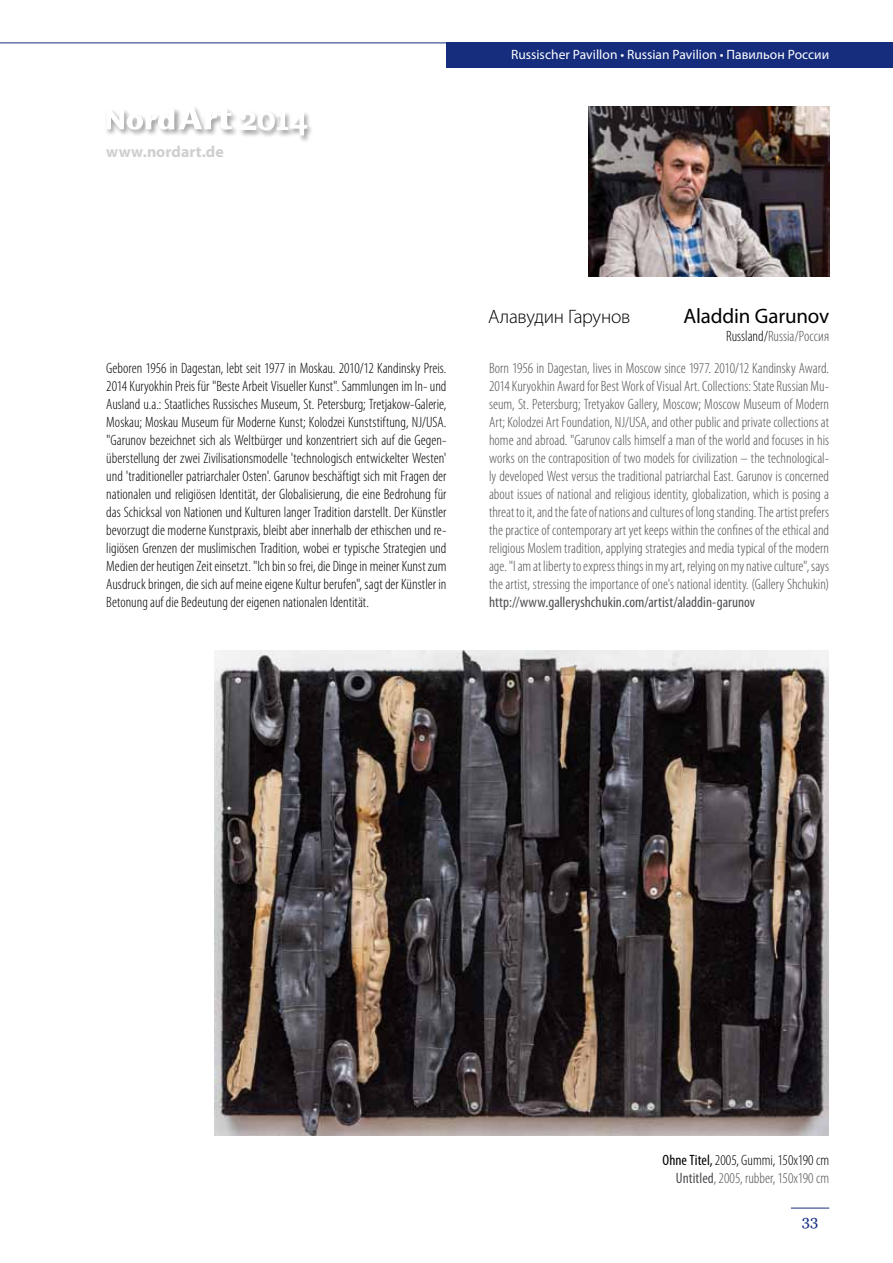
<style>
.page{position:relative;width:893px;height:1263px;background:#fff}
.page>*{position:absolute;margin:0;border:0;box-sizing:border-box;transform-origin:0 0}
.t1{font:21px "Myriad Pro";letter-spacing:-.01em;color:#000}
.t2{font:300 19.5px "Myriad Pro";letter-spacing:-.015em;color:#000}
.t3{font:700 15.9px "Myriad Pro";letter-spacing:.005em;color:#d0cfcf}
.t4{font:300 condensed 15px/18px "Myriad Pro";color:#504f53;text-align:justify}
.t5{font:300 condensed 15px/18px "Myriad Pro";color:#000;text-align:justify}
.t6{font:condensed 15px "Myriad Pro";letter-spacing:.005em;color:#504f53}
.t7{font:15px "Georgia";color:#162d7e}
.t8{font:13.5px "Myriad Pro";color:#fff}
.s1{color:#000}
.s2{font-weight:400;color:#000}
.s3{font-weight:400}
</style>
<div class="page">
<div style="left:446px;top:43px;width:447px;height:25px;background:#162d7e"></div>
<hr style="left:0;top:43px;width:446px;height:1px;background:#162d7e">
<hr style="left:791px;top:1208px;width:38px;height:1px;background:#162d7e">
<div style="left:105px;top:107px;width:77px;height:30px;background:#000;opacity:.75"></div>
<div style="left:177px;top:105px;width:62px;height:32px;background:#000;opacity:.75"></div>
<svg style="left:106px;top:106px;width:126px;height:24px"></svg>
<div style="left:239px;top:111px;width:75px;height:32px;background:#000;opacity:.75"></div>
<svg style="left:239px;top:111px;width:69px;height:25px"></svg>
<img style="left:589px;top:106px;width:240px;height:170px">
<img style="left:215px;top:651px;width:613px;height:485px">
<p class="t3" style="left:106px;top:142px;width:119px">www.nordart.de</p>
<p class="t8" style="left:511px;top:46px;width:320px">Russischer Pavillon • Russian Pavilion • Павильон России</p>
<p class="t5" style="left:106px;top:359px;width:342px">Geboren 1956 in Dagestan, lebt seit 1977 in Moskau. 2010/12 Kandinsky Preis.<br>2014 Kuryokhin Preis für "Beste Arbeit Visueller Kunst". Sammlungen im In- und Ausland u.a.: Staatliches Russisches Museum, St. Petersburg; Tretjakow-Galerie, Moskau; Moskau Museum für Moderne Kunst; Kolodzei Kunststiftung, NJ/USA. "Garunov bezeichnet sich als Weltbürger und konzentriert sich auf die Gegen&shy;überstellung der zwei Zivilisationsmodelle 'technologisch entwickelter Westen' und 'traditioneller patriarchaler Osten'. Garunov beschäftigt sich mit Fragen der nationalen und religiösen Identität, der Globalisierung, die eine Bedrohung für das Schicksal von Nationen und Kulturen langer Tradition darstellt. Der Künstler bevorzugt die moderne Kunstpraxis, bleibt aber innerhalb der ethischen und re&shy;ligiösen Grenzen der muslimischen Tradition, wobei er typische Strategien und Medien der heutigen Zeit einsetzt. "Ich bin so frei, die Dinge in meiner Kunst zum Ausdruck bringen, die sich auf meine eigene Kultur berufen", sagt der Künstler in Betonung auf die Bedeutung der eigenen nationalen Identität.</p>
<h2 class="t2" style="left:488px;top:305px;width:144px">Алавудин Гарунов</h2>
<h1 class="t1" style="left:684px;top:303px;width:147px">Aladdin Garunov</h1>
<p class="t4" style="left:726px;top:327px;width:105px"><span class="s1">Russland/</span>Russia/Россия</p>
<p class="t4" style="left:489px;top:359px;width:342px">Born 1956 in Dagestan, lives in Moscow since 1977. 2010/12 Kandinsky Award.<br>2014 Kuryokhin Award for Best Work of Visual Art. Collections: State Russian Mu&shy;seum, St. Petersburg; Tretyakov Gallery, Moscow; Moscow Museum of Modern Art; Kolodzei Art Foundation, NJ/USA, and other public and private collections at home and abroad. "Garunov calls himself a man of the world and focuses in his works on the contraposition of two models for civilization – the technological&shy;ly developed West versus the traditional patriarchal East. Garunov is concerned about issues of national and religious identity, globalization, which is posing a threat to it, and the fate of nations and cultures of long standing. The artist prefers the practice of contemporary art yet keeps within the confines of the ethical and religious Moslem tradition, applying strategies and media typical of the modern age. "I am at liberty to express things in my art, relying on my native culture", says the artist, stressing the importance of one's national identity. (Gallery Shchukin)</p>
<p class="t6" style="left:489px;top:593px;width:268px">http://www.galleryshchukin.com/artist/aladdin-garunov</p>
<p class="t4" style="left:662px;top:1151px;width:168px;text-align:right"><span class="s2">Ohne Titel,</span> <span class="s1">2005, Gummi, 150x190 cm<br></span><span class="s3">Untitled</span>, 2005, rubber, 150x190 cm</p>
<p class="t7" style="left:802px;top:1209px;width:18px">33</p>
</div>
